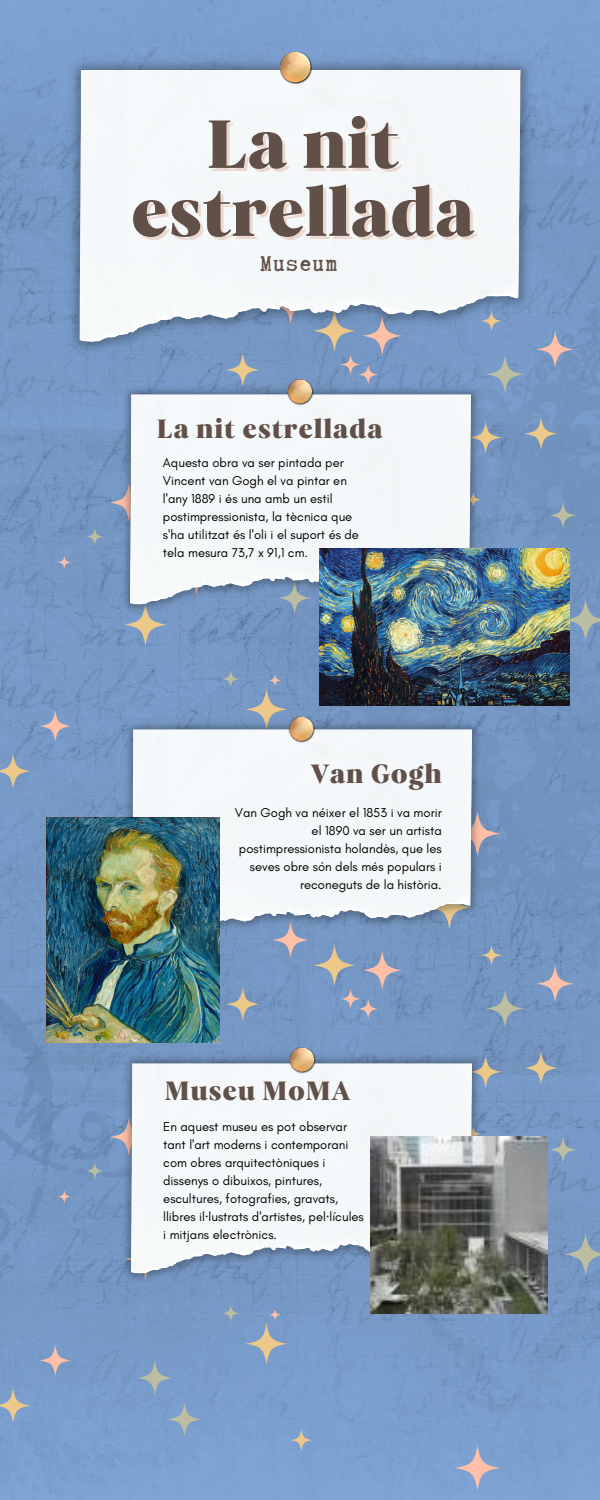
<style>
.page{position:relative;width:600px;height:1500px;background:#fff}
.page>*{position:absolute;margin:0;border:0;box-sizing:border-box;transform-origin:0 0}
.t1{font:69.7px "Carelia Upright";color:#605048}
.t2{font:27.1px "Carelia Upright";letter-spacing:.025em;color:#605048}
.t3{font:25.4px "Truetypewriter Polygl OTT";letter-spacing:.065em;color:#605048}
.t4{font:13px/18px "Glacial Indifference";color:#000}
.s1{font-family:"Noto Sans"}
</style>
<div class="page">
<img style="left:0;top:0;width:600px;height:1500px">
<svg style="left:525px;top:417px;width:33px;height:33px"></svg>
<svg style="left:246px;top:689px;width:41px;height:41px"></svg>
<svg style="left:455px;top:811px;width:45px;height:45px"></svg>
<svg style="left:341px;top:355px;width:19px;height:19px"></svg>
<svg style="left:358px;top:365px;width:20px;height:19px"></svg>
<svg style="left:40px;top:711px;width:31px;height:31px"></svg>
<svg style="left:0;top:754px;width:30px;height:35px"></svg>
<svg style="left:58px;top:556px;width:13px;height:13px"></svg>
<svg style="left:570px;top:599px;width:30px;height:42px"></svg>
<svg style="left:537px;top:331px;width:37px;height:37px"></svg>
<svg style="left:226px;top:353px;width:33px;height:33px"></svg>
<svg style="left:86px;top:528px;width:17px;height:17px"></svg>
<svg style="left:269px;top:674px;width:12px;height:13px"></svg>
<svg style="left:486px;top:355px;width:38px;height:38px"></svg>
<svg style="left:222px;top:670px;width:17px;height:17px"></svg>
<svg style="left:550px;top:502px;width:26px;height:27px"></svg>
<svg style="left:110px;top:484px;width:38px;height:37px"></svg>
<svg style="left:470px;top:421px;width:32px;height:33px"></svg>
<svg style="left:124px;top:603px;width:43px;height:43px"></svg>
<img style="left:64px;top:55px;width:472px;height:303px">
<img style="left:280px;top:51px;width:32px;height:34px">
<img style="left:119px;top:382px;width:363px;height:234px">
<img style="left:286px;top:378px;width:30px;height:30px">
<svg style="left:525px;top:1052px;width:33px;height:33px"></svg>
<svg style="left:246px;top:1323px;width:41px;height:41px"></svg>
<svg style="left:455px;top:1445px;width:45px;height:46px;background:#9fa9c5"></svg>
<svg style="left:341px;top:989px;width:19px;height:20px"></svg>
<svg style="left:273px;top:922px;width:35px;height:36px"></svg>
<svg style="left:358px;top:999px;width:20px;height:20px"></svg>
<svg style="left:40px;top:1345px;width:31px;height:31px"></svg>
<svg style="left:0;top:1388px;width:30px;height:35px"></svg>
<svg style="left:58px;top:1190px;width:13px;height:13px"></svg>
<svg style="left:167px;top:1402px;width:34px;height:34px"></svg>
<svg style="left:564px;top:1233px;width:36px;height:43px;background:#85a0bb"></svg>
<svg style="left:481px;top:945px;width:21px;height:21px"></svg>
<svg style="left:537px;top:965px;width:37px;height:37px"></svg>
<svg style="left:291px;top:1429px;width:21px;height:22px"></svg>
<svg style="left:226px;top:988px;width:33px;height:33px"></svg>
<svg style="left:86px;top:1162px;width:17px;height:17px"></svg>
<svg style="left:314px;top:944px;width:41px;height:42px"></svg>
<svg style="left:269px;top:1309px;width:12px;height:12px"></svg>
<svg style="left:363px;top:951px;width:39px;height:39px"></svg>
<svg style="left:137px;top:1361px;width:35px;height:34px"></svg>
<svg style="left:486px;top:990px;width:38px;height:37px"></svg>
<svg style="left:222px;top:1305px;width:17px;height:17px"></svg>
<svg style="left:550px;top:1137px;width:26px;height:26px"></svg>
<svg style="left:110px;top:1118px;width:38px;height:38px"></svg>
<svg style="left:470px;top:1056px;width:32px;height:32px"></svg>
<img style="left:120px;top:718px;width:364px;height:234px">
<img style="left:288px;top:715px;width:29px;height:30px">
<img style="left:119px;top:1052px;width:364px;height:234px">
<img style="left:288px;top:1046px;width:30px;height:30px">
<img style="left:319px;top:548px;width:251px;height:157px">
<img style="left:47px;top:818px;width:172px;height:224px">
<img style="left:370px;top:1136px;width:177px;height:177px">
<p class="t1" style="left:206px;top:103px;width:194px">La nit</p>
<p class="t1" style="left:131px;top:171px;width:345px">estrellada</p>
<h2 class="t3" style="left:261px;top:250px;width:78px">Museum</h2>
<h2 class="t2" style="left:157px;top:413px;width:227px">La nit estrellada</h2>
<p class="t4" style="left:163px;top:454px;width:198px">Aquesta obra va ser pintada per<br>Vincent van Gogh el va pintar en l'any 1889 i és una amb un estil postimpressionista, la tècnica que s'ha utilitzat és l'oli i el suport és de tela mesura 73,7 x 91,1 cm.</p>
<p class="t2" style="left:310px;top:757px;width:133px">Van Gogh</p>
<p class="t4" style="left:235px;top:804px;width:208px;text-align:right">Van Gogh va néixer el 1853 i va morir el 1890 va ser un artista postimpressionista holandès, que les seves obre són dels més populars i reconeguts de la història.</p>
<p class="t2" style="left:165px;top:1075px;width:187px">Museu MoMA</p>
<p class="t4" style="left:163px;top:1118px;width:202px">En aquest museu es pot observar tant l'art moderns i contemporani com obres arquitectòniques i dissenys o dibuixos, pintures, escultures, fotografies, gravats, llibres il<span class="s1">·</span>lustrats d'artistes, pel<span class="s1">·</span>lícules i mitjans electrònics.</p>
</div>
